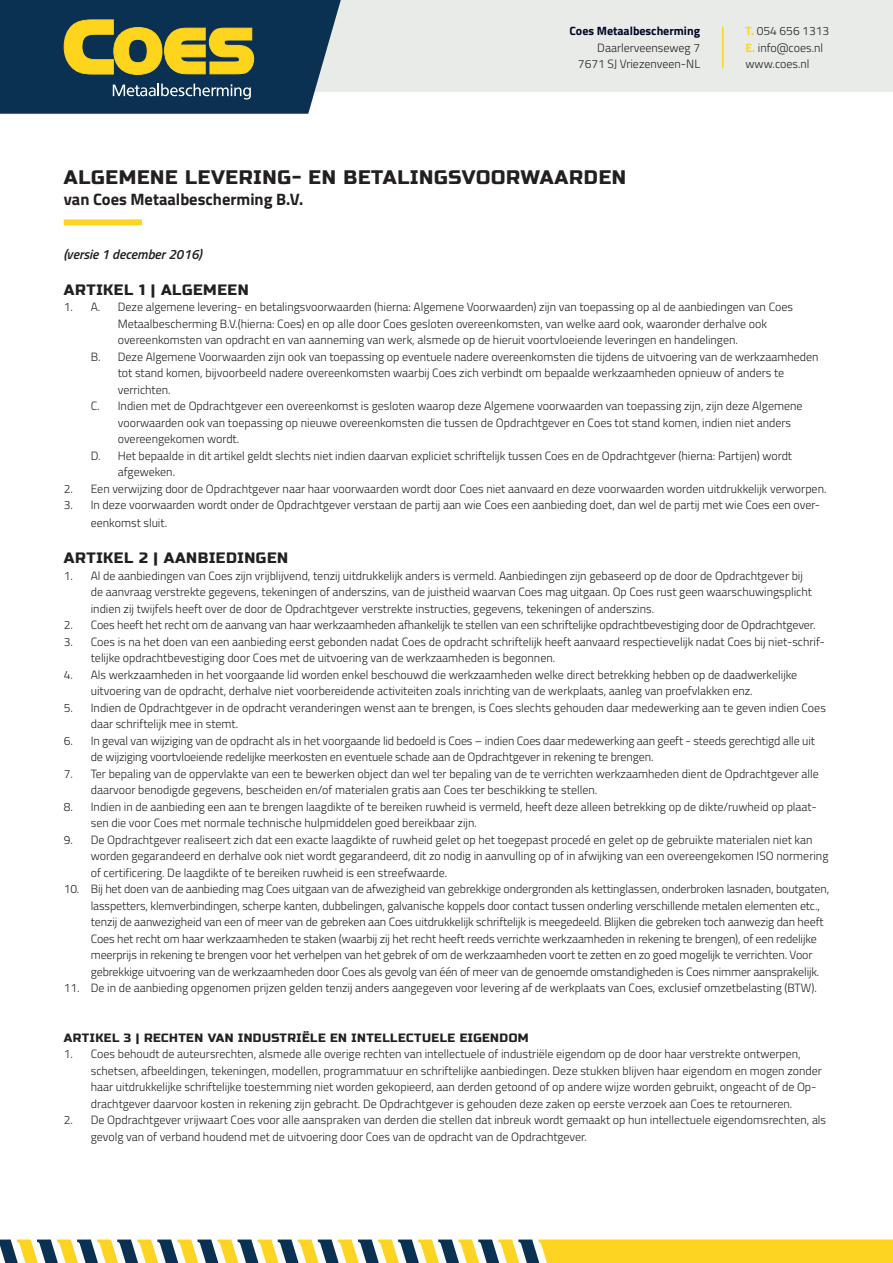
<style>
.page{position:relative;width:893px;height:1263px;background:#fff}
.page>*{position:absolute;margin:0;border:0;box-sizing:border-box;transform-origin:0 0}
.t1{font:19.5px "Russo One";letter-spacing:.04em;color:#231f20}
.t2{font:700 16.5px "Titillium";color:#231f20}
.t3{font:15px "Russo One";letter-spacing:.04em;color:#231f20}
.t4{font:italic 600 13.5px "Titillium";color:#231f20}
.t5{font:300 12px/16.5px "Titillium";color:#231f20}
.t6{font:12px "Russo One";letter-spacing:.04em;color:#231f20}
.t7{font:700 12px "Titillium";color:#010722}
.s1{font-weight:700;color:#fcd421}
</style>
<div class="page">
<div style="left:0;top:0;width:893px;height:91px;background:#e8ebe8"></div>
<div style="left:64px;top:219px;width:78px;height:6px;background:#fcd421"></div>
<svg style="left:0;top:1239px;width:893px;height:24px"></svg>
<hr style="left:722px;top:26px;width:1px;height:42px;background:#fcd421">
<svg style="left:0;top:0;width:341px;height:114px;background:#435953"></svg>
<p class="t7" style="left:569px;top:22px;width:132px">Coes Metaalbescherming</p>
<p class="t5" style="left:578px;top:39px;width:124px;text-align:right">Daarlerveenseweg 7<br>7671 SJ Vriezenveen-NL</p>
<h1 class="t1" style="left:64px;top:166px;width:564px">ALGEMENE LEVERING- EN BETALINGSVOORWAARDEN</h1>
<h2 class="t2" style="left:64px;top:186px;width:241px">van Coes Metaalbescherming B.V.</h2>
<p class="t5" style="left:745px;top:22px;width:85px"><span class="s1">T.</span> 054 656 1313<br><span class="s1">E.</span> info@coes.nl www.coes.nl</p>
<p class="t4" style="left:64px;top:244px;width:139px">(versie 1 december 2016)</p>
<p class="t3" style="left:64px;top:281px;width:186px">ARTIKEL 1 | ALGEMEEN</p>
<p class="t5" style="left:64px;top:298px;width:38px">1. A.</p>
<p class="t5" style="left:118px;top:298px;width:677px">Deze algemene levering- en betalingsvoorwaarden (hierna: Algemene Voorwaarden) zijn van toepassing op al de aanbiedingen van Coes</p>
<p class="t5" style="left:118px;top:315px;width:651px">Metaalbescherming B.V.(hierna: Coes) en op alle door Coes gesloten overeenkomsten, van welke aard ook, waaronder derhalve ook</p>
<p class="t5" style="left:118px;top:331px;width:622px">overeenkomsten van opdracht en van aanneming van werk, alsmede op de hieruit voortvloeiende leveringen en handelingen.</p>
<p class="t5" style="left:91px;top:348px;width:729px">B. Deze Algemene Voorwaarden zijn ook van toepassing op eventuele nadere overeenkomsten die tijdens de uitvoering van de werkzaamheden</p>
<p class="t5" style="left:118px;top:364px;width:668px">tot stand komen, bijvoorbeeld nadere overeenkomsten waarbij Coes zich verbindt om bepaalde werkzaamheden opnieuw of anders te</p>
<p class="t5" style="left:118px;top:381px;width:54px">verrichten.</p>
<p class="t5" style="left:91px;top:397px;width:713px">C. Indien met de Opdrachtgever een overeenkomst is gesloten waarop deze Algemene voorwaarden van toepassing zijn, zijn deze Algemene</p>
<p class="t5" style="left:118px;top:414px;width:675px">voorwaarden ook van toepassing op nieuwe overeenkomsten die tussen de Opdrachtgever en Coes tot stand komen, indien niet anders</p>
<p class="t5" style="left:118px;top:430px;width:123px">overeengekomen wordt.</p>
<p class="t5" style="left:91px;top:447px;width:703px">D. Het bepaalde in dit artikel geldt slechts niet indien daarvan expliciet schriftelijk tussen Coes en de Opdrachtgever (hierna: Partijen) wordt</p>
<p class="t5" style="left:118px;top:463px;width:59px">afgeweken.</p>
<p class="t5" style="left:64px;top:480px;width:764px">2. Een verwijzing door de Opdrachtgever naar haar voorwaarden wordt door Coes niet aanvaard en deze voorwaarden worden uitdrukkelijk verworpen.</p>
<p class="t5" style="left:91px;top:495px;width:731px;line-height:18px;text-indent:-27px">3. In deze voorwaarden wordt onder de Opdrachtgever verstaan de partij aan wie Coes een aanbieding doet, dan wel de partij met wie Coes een over&shy;eenkomst sluit.</p>
<p class="t3" style="left:64px;top:549px;width:226px">ARTIKEL 2 | AANBIEDINGEN</p>
<p class="t5" style="left:91px;top:567px;width:723px;text-indent:-27px">1. Al de aanbiedingen van Coes zijn vrijblijvend, tenzij uitdrukkelijk anders is vermeld. Aanbiedingen zijn gebaseerd op de door de Opdrachtgever bij de aanvraag verstrekte gegevens, tekeningen of anderszins, van de juistheid waarvan Coes mag uitgaan. Op Coes rust geen waarschuwingsplicht indien zij twijfels heeft over de door de Opdrachtgever verstrekte instructies, gegevens, tekeningen of anderszins.</p>
<p class="t5" style="left:64px;top:616px;width:753px">2. Coes heeft het recht om de aanvang van haar werkzaamheden afhankelijk te stellen van een schriftelijke opdrachtbevestiging door de Opdrachtgever.</p>
<p class="t5" style="left:91px;top:633px;width:735px;text-indent:-27px">3. Coes is na het doen van een aanbieding eerst gebonden nadat Coes de opdracht schriftelijk heeft aanvaard respectievelijk nadat Coes bij niet-schrif&shy;telijke opdrachtbevestiging door Coes met de uitvoering van de werkzaamheden is begonnen.</p>
<p class="t5" style="left:91px;top:666px;width:708px;text-indent:-27px">4. Als werkzaamheden in het voorgaande lid worden enkel beschouwd die werkzaamheden welke direct betrekking hebben op de daadwerkelijke uitvoering van de opdracht, derhalve niet voorbereidende activiteiten zoals inrichting van de werkplaats, aanleg van proefvlakken enz.</p>
<p class="t5" style="left:91px;top:699px;width:737px;text-indent:-27px">5. Indien de Opdrachtgever in de opdracht veranderingen wenst aan te brengen, is Coes slechts gehouden daar medewerking aan te geven indien Coes daar schriftelijk mee in stemt.</p>
<p class="t5" style="left:91px;top:732px;width:726px;text-indent:-27px">6. In geval van wijziging van de opdracht als in het voorgaande lid bedoeld is Coes – indien Coes daar medewerking aan geeft - steeds gerechtigd alle uit de wijziging voortvloeiende redelijke meerkosten en eventuele schade aan de Opdrachtgever in rekening te brengen.</p>
<p class="t5" style="left:91px;top:765px;width:729px;text-indent:-27px">7. Ter bepaling van de oppervlakte van een te bewerken object dan wel ter bepaling van de te verrichten werkzaamheden dient de Opdrachtgever alle daarvoor benodigde gegevens, bescheiden en/of materialen gratis aan Coes ter beschikking te stellen.</p>
<p class="t5" style="left:91px;top:798px;width:727px;text-indent:-27px">8. Indien in de aanbieding een aan te brengen laagdikte of te bereiken ruwheid is vermeld, heeft deze alleen betrekking op de dikte/ruwheid op plaat&shy;sen die voor Coes met normale technische hulpmiddelen goed bereikbaar zijn.</p>
<p class="t5" style="left:91px;top:831px;width:739px;text-indent:-27px">9. De Opdrachtgever realiseert zich dat een exacte laagdikte of ruwheid gelet op het toegepast procedé en gelet op de gebruikte materialen niet kan worden gegarandeerd en derhalve ook niet wordt gegarandeerd, dit zo nodig in aanvulling op of in afwijking van een overeengekomen ISO normering of certificering. De laagdikte of te bereiken ruwheid is een streefwaarde.</p>
<p class="t5" style="left:91px;top:880px;width:740px;text-indent:-27px">10. Bij het doen van de aanbieding mag Coes uitgaan van de afwezigheid van gebrekkige ondergronden als kettinglassen, onderbroken lasnaden, boutgaten, lasspetters, klemverbindingen, scherpe kanten, dubbelingen, galvanische koppels door contact tussen onderling verschillende metalen elementen etc., tenzij de aanwezigheid van een of meer van de gebreken aan Coes uitdrukkelijk schriftelijk is meegedeeld. Blijken die gebreken toch aanwezig dan heeft Coes het recht om haar werkzaamheden te staken (waarbij zij het recht heeft reeds verrichte werkzaamheden in rekening te brengen), of een redelijke meerprijs in rekening te brengen voor het verhelpen van het gebrek of om de werkzaamheden voort te zetten en zo goed mogelijk te verrichten. Voor gebrekkige uitvoering van de werkzaamheden door Coes als gevolg van één of meer van de genoemde omstandigheden is Coes nimmer aansprakelijk.</p>
<p class="t5" style="left:64px;top:979px;width:755px">11. De in de aanbieding opgenomen prijzen gelden tenzij anders aangegeven voor levering af de werkplaats van Coes, exclusief omzetbelasting (BTW).</p>
<p class="t6" style="left:64px;top:1030px;width:466px">ARTIKEL 3 | RECHTEN VAN INDUSTRIËLE EN INTELLECTUELE EIGENDOM</p>
<p class="t5" style="left:91px;top:1045px;width:733px;text-indent:-27px">1. Coes behoudt de auteursrechten, alsmede alle overige rechten van intellectuele of industriële eigendom op de door haar verstrekte ontwerpen, schetsen, afbeeldingen, tekeningen, modellen, programmatuur en schriftelijke aanbiedingen. Deze stukken blijven haar eigendom en mogen zonder haar uitdrukkelijke schriftelijke toestemming niet worden gekopieerd, aan derden getoond of op andere wijze worden gebruikt, ongeacht of de Op&shy;drachtgever daarvoor kosten in rekening zijn gebracht. De Opdrachtgever is gehouden deze zaken op eerste verzoek aan Coes te retourneren.</p>
<p class="t5" style="left:91px;top:1111px;width:737px;text-indent:-27px">2. De Opdrachtgever vrijwaart Coes voor alle aanspraken van derden die stellen dat inbreuk wordt gemaakt op hun intellectuele eigendomsrechten, als gevolg van of verband houdend met de uitvoering door Coes van de opdracht van de Opdrachtgever.</p>
</div>
